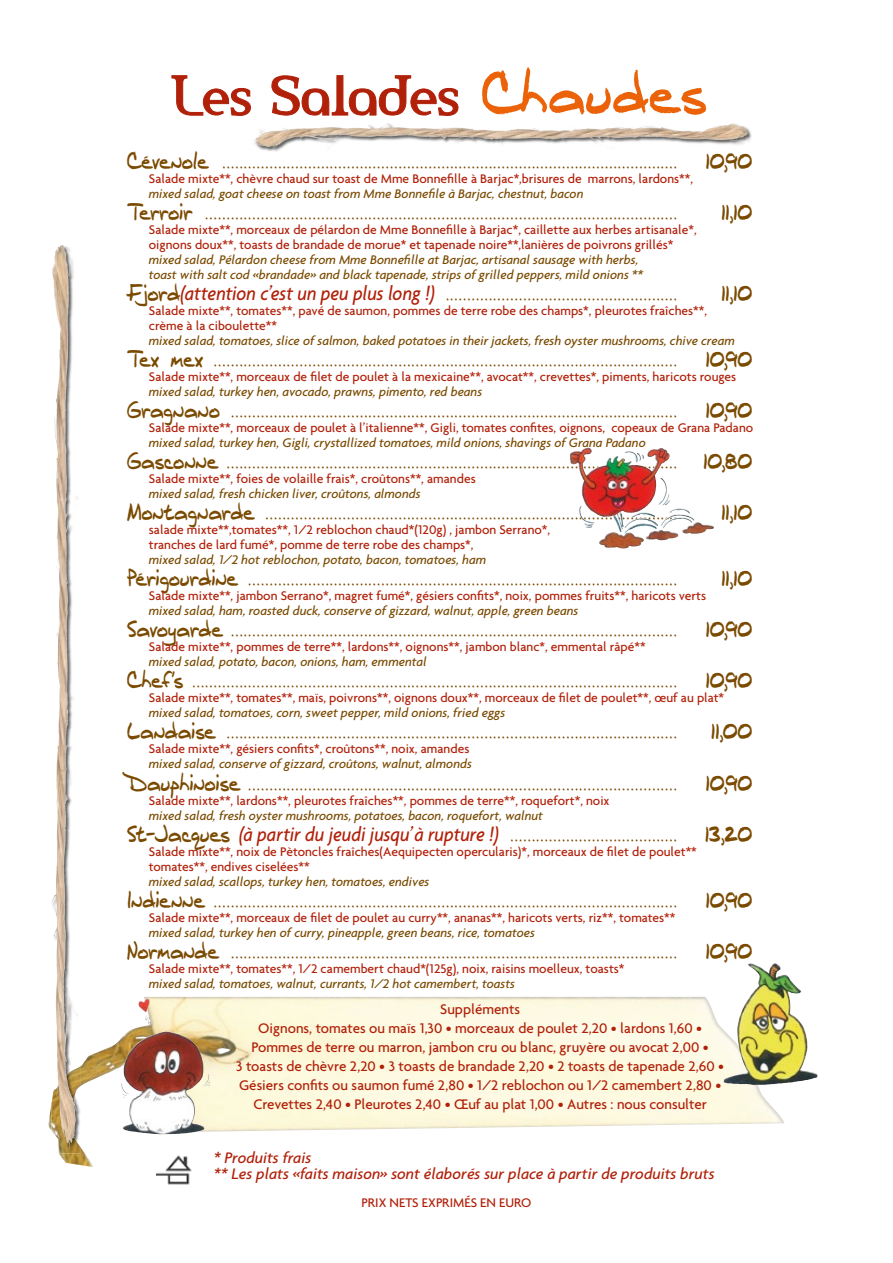
<style>
.page{position:relative;width:893px;height:1263px;background:#fff}
.page>*{position:absolute;margin:0;border:0;box-sizing:border-box;transform-origin:0 0}
.t1{font:52.5px "Amerika";color:#b12009}
.t2{font:21px "Campafont";letter-spacing:-.03em;color:#7a4a00;scale:.9 1}
.t3{font:italic 500 16.5px/16.5px "Agenda";color:#b12009}
.t4{font:500 15px/19px "Agenda";color:#b12009;text-align:center}
.t5{font:500 13.5px/15px "Agenda";color:#b12009}
.t6{font:italic 500 13.5px/15px "Agenda";color:#7a4a00}
.t7{font:12px "Campafont";color:#7a4a00;scale:.9 1}
.s1{font-family:"Campafont";color:#eb6209}
.s2{font-size:21px}
.s3{font-family:"Agenda";font-weight:500;font-style:italic;font-size:21px;color:#b12009}
</style>
<div class="page">
<img style="left:48px;top:996px;width:736px;height:136px">
<img style="left:253px;top:123px;width:499px;height:28px">
<img style="left:282px;top:123px;width:109px;height:7px">
<img style="left:51px;top:246px;width:30px;height:820px">
<img style="left:51px;top:1066px;width:30px;height:87px">
<img style="left:52px;top:245px;width:14px;height:149px">
<svg style="left:171px;top:75px;width:80px;height:41px"></svg>
<svg style="left:271px;top:75px;width:188px;height:41px"></svg>
<img style="left:569px;top:448px;width:34px;height:69px">
<img style="left:737px;top:963px;width:37px;height:88px">
<img style="left:138px;top:998px;width:27px;height:36px">
<img style="left:156px;top:1155px;width:36px;height:30px">
<h1 class="t1" style="left:171px;top:60px;width:538px">Les Salades <span class="s1">Chaudes</span></h1>
<p class="t7" style="left:128px;top:157px;width:612px"><span class="s2">Cévenole</span> ..........................................................................................................</p>
<h2 class="t2" style="left:706px;top:149px;width:53px">10,90</h2>
<p class="t5" style="left:149px;top:171px;width:546px">Salade mixte**, chèvre chaud sur toast de Mme Bonnefille à Barjac*,brisures de marrons, lardons**,</p>
<p class="t6" style="left:149px;top:186px;width:436px">mixed salad, goat cheese on toast from Mme Bonnefile à Barjac, chestnut, bacon</p>
<p class="t7" style="left:128px;top:208px;width:612px"><span class="s2">Terroir</span> ..............................................................................................................</p>
<h2 class="t2" style="left:722px;top:200px;width:36px">11,10</h2>
<p class="t5" style="left:149px;top:222px;width:549px">Salade mixte**, morceaux de pélardon de Mme Bonnefille à Barjac*, caillette aux herbes artisanale*, oignons doux**, toasts de brandade de morue* et tapenade noire**,lanières de poivrons grillés*</p>
<p class="t6" style="left:149px;top:252px;width:496px">mixed salad, Pélardon cheese from Mme Bonnefille at Barjac, artisanal sausage with herbs, toast with salt cod «brandade» and black tapenade, strips of grilled peppers, mild onions **</p>
<p class="t7" style="left:128px;top:289px;width:612px"><span class="s2">Fjord</span><span class="s3">(attention c’est un peu plus long !)</span> ......................................................</p>
<h2 class="t2" style="left:722px;top:281px;width:36px">11,10</h2>
<p class="t5" style="left:149px;top:303px;width:560px">Salade mixte**, tomates**, pavé de saumon, pommes de terre robe des champs*, pleurotes fraîches**, crème à la ciboulette**</p>
<p class="t6" style="left:149px;top:333px;width:587px">mixed salad, tomatoes, slice of salmon, baked potatoes in their jackets, fresh oyster mushrooms, chive cream</p>
<p class="t7" style="left:128px;top:355px;width:612px"><span class="s2">Tex mex</span> ............................................................................................................</p>
<h2 class="t2" style="left:706px;top:347px;width:53px">10,90</h2>
<p class="t5" style="left:149px;top:369px;width:589px">Salade mixte**, morceaux de filet de poulet à la mexicaine**, avocat**, crevettes*, piments, haricots rouges</p>
<p class="t6" style="left:149px;top:384px;width:335px">mixed salad, turkey hen, avocado, prawns, pimento, red beans</p>
<p class="t7" style="left:128px;top:406px;width:612px"><span class="s2">Gragnano</span> ........................................................................................................</p>
<h2 class="t2" style="left:706px;top:398px;width:53px">10,90</h2>
<p class="t5" style="left:149px;top:420px;width:606px">Salade mixte**, morceaux de poulet à l’italienne**, Gigli, tomates confites, oignons, copeaux de Grana Padano</p>
<p class="t6" style="left:149px;top:435px;width:498px">mixed salad, turkey hen, Gigli, crystallized tomatoes, mild onions, shavings of Grana Padano</p>
<p class="t7" style="left:128px;top:457px;width:612px"><span class="s2">Gasconne</span> .........................................................................................................</p>
<h2 class="t2" style="left:704px;top:449px;width:56px">10,80</h2>
<p class="t5" style="left:149px;top:471px;width:328px">Salade mixte**, foies de volaille frais*, croûtons**, amandes</p>
<p class="t6" style="left:149px;top:486px;width:273px">mixed salad, fresh chicken liver, croûtons, almonds</p>
<p class="t7" style="left:128px;top:508px;width:612px"><span class="s2">Montagnarde</span> ................................................................................................</p>
<h2 class="t2" style="left:722px;top:500px;width:36px">11,10</h2>
<p class="t5" style="left:149px;top:522px;width:403px">salade mixte**,tomates**, 1/2 reblochon chaud*(120g) , jambon Serrano*, tranches de lard fumé*, pomme de terre robe des champs*,</p>
<p class="t6" style="left:149px;top:552px;width:339px">mixed salad, 1/2 hot reblochon, potato, bacon, tomatoes, ham</p>
<p class="t7" style="left:128px;top:574px;width:612px"><span class="s2">Périgourdine</span> ....................................................................................................</p>
<h2 class="t2" style="left:722px;top:566px;width:36px">11,10</h2>
<p class="t5" style="left:149px;top:588px;width:559px">Salade mixte**, jambon Serrano*, magret fumé*, gésiers confits*, noix, pommes fruits**, haricots verts</p>
<p class="t6" style="left:149px;top:603px;width:431px">mixed salad, ham, roasted duck, conserve of gizzard, walnut, apple, green beans</p>
<p class="t7" style="left:128px;top:625px;width:612px"><span class="s2">Savoyarde</span> ........................................................................................................</p>
<h2 class="t2" style="left:706px;top:617px;width:53px">10,90</h2>
<p class="t5" style="left:149px;top:639px;width:498px">Salade mixte**, pommes de terre**, lardons**, oignons**, jambon blanc*, emmental râpé**</p>
<p class="t6" style="left:149px;top:654px;width:279px">mixed salad, potato, bacon, onions, ham, emmental</p>
<p class="t7" style="left:128px;top:676px;width:612px"><span class="s2">Chef’s</span> .................................................................................................................</p>
<h2 class="t2" style="left:706px;top:668px;width:53px">10,90</h2>
<p class="t5" style="left:149px;top:690px;width:577px">Salade mixte**, tomates**, maïs, poivrons**, oignons doux**, morceaux de filet de poulet**, œuf au plat*</p>
<p class="t6" style="left:149px;top:705px;width:358px">mixed salad, tomatoes, corn, sweet pepper, mild onions, fried eggs</p>
<p class="t7" style="left:128px;top:727px;width:612px"><span class="s2">Landaise</span> .........................................................................................................</p>
<h2 class="t2" style="left:712px;top:719px;width:47px">11,00</h2>
<p class="t5" style="left:149px;top:741px;width:322px">Salade mixte**, gésiers confits*, croûtons**, noix, amandes</p>
<p class="t6" style="left:149px;top:756px;width:325px">mixed salad, conserve of gizzard, croûtons, walnut, almonds</p>
<p class="t7" style="left:128px;top:778px;width:612px"><span class="s2">Dauphinoise</span> ....................................................................................................</p>
<h2 class="t2" style="left:706px;top:770px;width:53px">10,90</h2>
<p class="t5" style="left:149px;top:792px;width:462px">Salade mixte**, lardons**, pleurotes fraîches**, pommes de terre**, roquefort*, noix</p>
<p class="t6" style="left:149px;top:807px;width:396px">mixed salad, fresh oyster mushrooms, potatoes, bacon, roquefort, walnut</p>
<p class="t7" style="left:128px;top:829px;width:612px"><span class="s2">St-Jacques</span> <span class="s3">(à partir du jeudi jusqu’à rupture !)</span> .......................................</p>
<h2 class="t2" style="left:705px;top:821px;width:54px">13,20</h2>
<p class="t5" style="left:149px;top:843px;width:550px">Salade mixte**, noix de Pètoncles fraîches(Aequipecten opercularis)*, morceaux de filet de poulet** tomates**, endives ciselées**</p>
<p class="t6" style="left:149px;top:873px;width:282px">mixed salad, scallops, turkey hen, tomatoes, endives</p>
<p class="t7" style="left:128px;top:895px;width:612px"><span class="s2">Indienne</span> ............................................................................................................</p>
<h2 class="t2" style="left:706px;top:887px;width:53px">10,90</h2>
<p class="t5" style="left:149px;top:909px;width:528px">Salade mixte**, morceaux de filet de poulet au curry**, ananas**, haricots verts, riz**, tomates**</p>
<p class="t6" style="left:149px;top:924px;width:388px">mixed salad, turkey hen of curry, pineapple, green beans, rice, tomatoes</p>
<p class="t7" style="left:128px;top:946px;width:612px"><span class="s2">Normande</span> ........................................................................................................</p>
<h2 class="t2" style="left:706px;top:938px;width:53px">10,90</h2>
<p class="t5" style="left:149px;top:960px;width:477px">Salade mixte**, tomates**, 1/2 camembert chaud*(125g), noix, raisins moelleux, toasts*</p>
<p class="t6" style="left:149px;top:975px;width:368px">mixed salad, tomatoes, walnut, currants, 1/2 hot camembert, toasts</p>
<p class="t4" style="left:236px;top:999px;width:489px">Suppléments<br>Oignons, tomates ou maïs 1,30 • morceaux de poulet 2,20 • lardons 1,60 • Pommes de terre ou marron, jambon cru ou blanc, gruyère ou avocat 2,00 •<br>3 toasts de chèvre 2,20 • 3 toasts de brandade 2,20 • 2 toasts de tapenade 2,60 • Gésiers confits ou saumon fumé 2,80 • 1/2 reblochon ou 1/2 camembert 2,80 • Crevettes 2,40 • Pleurotes 2,40 • Œuf au plat 1,00 • Autres : nous consulter</p>
<h3 class="t3" style="left:214px;top:1149px;width:502px">* Produits frais<br>** Les plats «faits maison» sont élaborés sur place à partir de produits bruts</h3>
<p class="t5" style="left:361px;top:1194px;width:172px">PRIX NETS EXPRIMÉS EN EURO</p>
</div>
